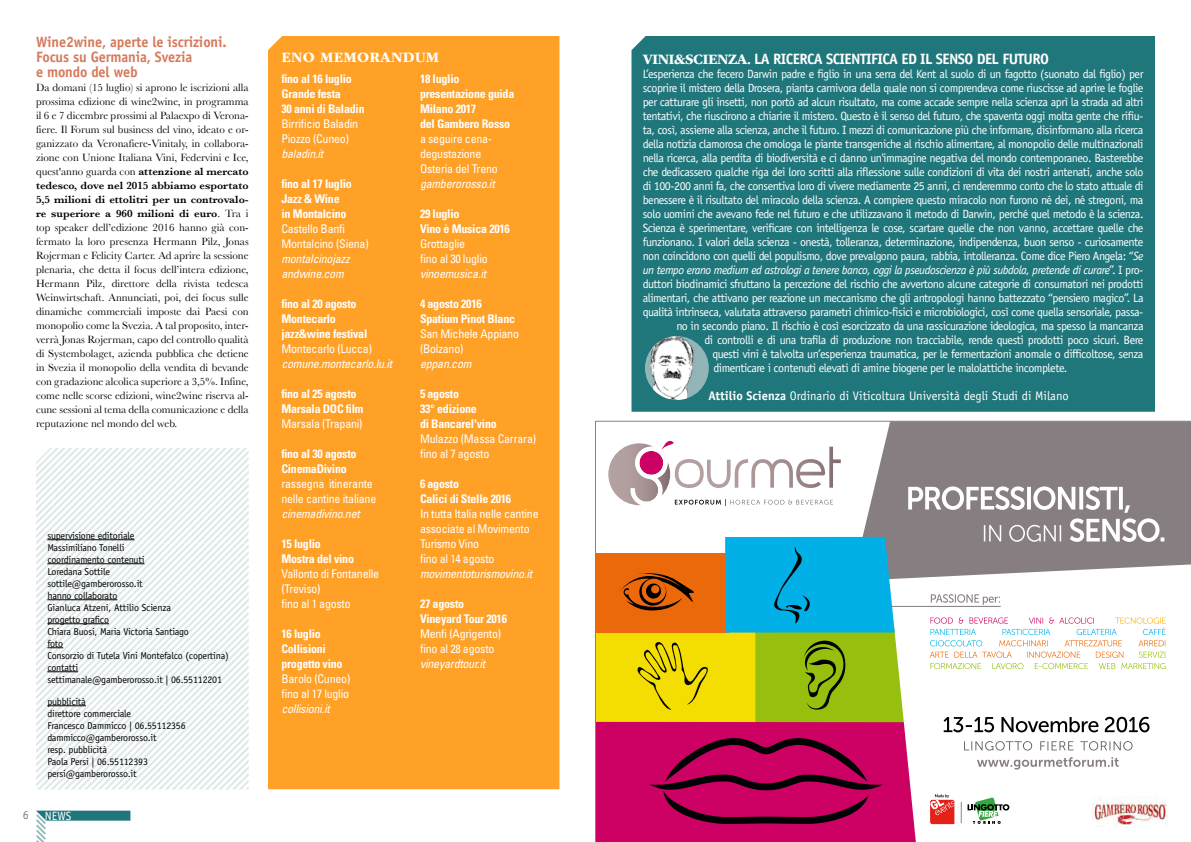
<style>
.page{position:relative;width:1191px;height:842px;background:#fff}
.page>*{position:absolute;margin:0;border:0;box-sizing:border-box;transform-origin:0 0}
.t1{font:700 15px/15px "Officina Sans Std";letter-spacing:-.01em;color:#d67a5c;scale:.95 1}
.t2{font:700 15px "Officina Sans Std";letter-spacing:-.04em;color:#fff}
.t3{font:700 15px "ITC Garamond Std";letter-spacing:.015em;color:#fff}
.t4{font:12.5px "Officina Sans Std";color:#fff}
.t5{font:12px "Officina Sans Std";letter-spacing:-.04em;color:#fff}
.t6{font:condensed 12px/15px "Univers LT Std";letter-spacing:-.02em;color:#fff}
.t7{font:700 condensed 12px/15px "Univers LT Std";letter-spacing:-.02em;color:#fff}
.t8{font:italic condensed 12px/15px "Univers LT Std";letter-spacing:-.02em;color:#fff}
.t9{font:italic 12px "Officina Sans Std";letter-spacing:-.04em;color:#fff}
.t10{font:12px "Officina Sans Std";color:#7b7c7e}
.t11{font:11px/14px "Baskerville";color:#000;text-align:justify}
.t12{font:10px/12px "Officina Sans Std";letter-spacing:-.02em;color:#000}
.s1{font-weight:600}
.s2{font-family:"ITC Garamond Std"}
.s3{font-style:italic}
.s4{font-style:normal}
.s5{font-weight:700}
</style>
<div class="page">
<svg style="left:36px;top:811px;width:94px;height:31px"></svg>
<svg style="left:36px;top:448px;width:213px;height:341px"></svg>
<hr style="left:47px;top:671px;width:31px;height:1px;background:#000">
<hr style="left:47px;top:705px;width:39px;height:1px;background:#000">
<div style="left:268px;top:36px;width:291px;height:753px;background:#ffa027"></div>
<svg style="left:595px;top:421px;width:596px;height:421px"></svg>
<div style="left:631px;top:36px;width:524px;height:376px;background:#1f767b"></div>
<div style="left:645px;top:336px;width:64px;height:64px;background:#93b5b7;border-radius:50%"></div>
<img style="left:649px;top:336px;width:47px;height:64px">
<p class="t1" style="left:36px;top:34px;width:202px">Wine2wine, aperte le iscrizioni.<br>Focus su Germania, Svezia<br>e mondo del web</p>
<p class="t11" style="left:36px;top:80px;width:214px">Da domani (15 luglio) si aprono le iscrizioni alla prossima edizione di wine2wine, in programma il 6 e 7 dicembre prossimi al Palaexpo di Verona&shy;fiere. Il Forum sul business del vino, ideato e or&shy;ganizzato da Veronafiere-Vinitaly, in collabora&shy;zione con Unione Italiana Vini, Federvini e Ice, quest'anno guarda con <span class="s1">attenzione al mercato tedesco, dove nel 2015 abbiamo esportato 5,5 milioni di ettolitri per un controvalo&shy;re superiore a 960 milioni di euro</span>. Tra i top speaker dell’edizione 2016 hanno già con&shy;fermato la loro presenza Hermann Pilz, Jonas Rojerman e Felicity Carter. Ad aprire la sessione plenaria, che detta il focus dell’intera edizione, Hermann Pilz, direttore della rivista tedesca Weinwirtschaft. Annunciati, poi, dei focus sulle dinamiche commerciali imposte dai Paesi con monopolio come la Svezia. A tal proposito, inter&shy;verrà Jonas Rojerman, capo del controllo qualità di Systembolaget, azienda pubblica che detiene in Svezia il monopolio della vendita di bevande con gradazione alcolica superiore a 3,5%. Infine, come nelle scorse edizioni, wine2wine riserva al&shy;cune sessioni al tema della comunicazione e della reputazione nel mondo del web.</p>
<p class="t12" style="left:47px;top:529px;width:183px">supervisione editoriale<br>Massimiliano Tonelli<br>coordinamento contenuti<br>Loredana Sottile<br>sottile@gamberorosso.it<br>hanno collaborato<br>Gianluca Atzeni, Attilio Scienza<br>progetto grafico<br>Chiara Buosi, Maria Victoria Santiago<br>foto<br>Consorzio di Tutela Vini Montefalco (copertina) contatti<br>settimanale@gamberorosso.it | 06.55112201</p>
<p class="t12" style="left:47px;top:695px;width:140px">pubblicità<br>direttore commerciale<br>Francesco Dammicco | 06.55112356 dammicco@gamberorosso.it<br>resp. pubblicità<br>Paola Persi | 06.55112393 persi@gamberorosso.it</p>
<p class="t10" style="left:23px;top:808px;width:7px">6</p>
<p class="t5" style="left:45px;top:809px;width:28px">NEWS</p>
<p class="t3" style="left:281px;top:48px;width:159px">ENO MEMORANDUM</p>
<p class="t7" style="left:281px;top:71px;width:85px">fino al 16 luglio<br>Grande festa<br>30 anni di Baladin</p>
<p class="t6" style="left:281px;top:116px;width:78px">Birrificio Baladin<br>Piozzo (Cuneo)</p>
<p class="t8" style="left:281px;top:146px;width:43px">baladin.it</p>
<p class="t7" style="left:281px;top:176px;width:72px">fino al 17 luglio<br>Jazz &amp; Wine<br>in Montalcino</p>
<p class="t6" style="left:281px;top:221px;width:89px">Castello Banfi<br>Montalcino (Siena)</p>
<p class="t8" style="left:281px;top:251px;width:70px">montalcinojazz andwine.com</p>
<p class="t7" style="left:281px;top:296px;width:87px">fino al 20 agosto<br>Montecarlo jazz&amp;wine festival</p>
<p class="t6" style="left:281px;top:341px;width:92px">Montecarlo (Lucca)</p>
<p class="t8" style="left:281px;top:356px;width:112px">comune.montecarlo.lu.it</p>
<p class="t7" style="left:281px;top:386px;width:83px">fino al 25 agosto<br>Marsala DOC film</p>
<p class="t6" style="left:281px;top:416px;width:83px">Marsala (Trapani)</p>
<p class="t7" style="left:281px;top:446px;width:77px">fino al 30 agosto<br>CinemaDivino</p>
<p class="t6" style="left:281px;top:476px;width:96px">rassegna itinerante nelle cantine italiane</p>
<p class="t8" style="left:281px;top:506px;width:80px">cinemadivino.net</p>
<p class="t7" style="left:281px;top:536px;width:74px">15 luglio<br>Mostra del vino</p>
<p class="t6" style="left:281px;top:566px;width:99px">Vallonto di Fontanelle (Treviso)<br>fino al 1 agosto</p>
<p class="t7" style="left:281px;top:626px;width:63px">16 luglio<br>Collisioni progetto vino</p>
<p class="t6" style="left:281px;top:671px;width:70px">Barolo (Cuneo) fino al 17 luglio</p>
<p class="t8" style="left:281px;top:701px;width:50px">collisioni.it</p>
<p class="t7" style="left:420px;top:71px;width:96px">18 luglio presentazione guida<br>Milano 2017<br>del Gambero Rosso</p>
<p class="t6" style="left:420px;top:131px;width:79px">a seguire cena&shy;degustazione<br>Osteria del Treno</p>
<p class="t8" style="left:420px;top:176px;width:76px">gamberorosso.it</p>
<p class="t7" style="left:420px;top:206px;width:91px">29 luglio<br>Vino è Musica 2016</p>
<p class="t6" style="left:420px;top:236px;width:69px">Grottaglie<br>fino al 30 luglio</p>
<p class="t8" style="left:420px;top:266px;width:68px">vinoemusica.it</p>
<p class="t7" style="left:420px;top:296px;width:97px">4 agosto 2016<br>Spatium Pinot Blanc</p>
<p class="t6" style="left:420px;top:326px;width:100px">San Michele Appiano (Bolzano)</p>
<p class="t8" style="left:420px;top:356px;width:53px">eppan.com</p>
<p class="t7" style="left:420px;top:386px;width:78px">5 agosto<br>33° edizione<br>di Bancarel'vino</p>
<p class="t6" style="left:420px;top:431px;width:118px">Mulazzo (Massa Carrara) fino al 7 agosto</p>
<p class="t7" style="left:420px;top:476px;width:93px">6 agosto<br>Calici di Stelle 2016</p>
<p class="t6" style="left:420px;top:506px;width:120px">In tutta Italia nelle cantine associate al Movimento<br>Turismo Vino<br>fino al 14 agosto</p>
<p class="t8" style="left:420px;top:566px;width:114px">movimentoturismovino.it</p>
<p class="t7" style="left:420px;top:596px;width:88px">27 agosto<br>Vineyard Tour 2016</p>
<p class="t6" style="left:420px;top:626px;width:83px">Menfi (Agrigento) fino al 28 agosto</p>
<p class="t8" style="left:420px;top:656px;width:67px">vineyardtour.it</p>
<p class="t2" style="left:642px;top:49px;width:315px"><span class="s2">VINI&amp;SCIENZA.</span> LA RICERCA SCIENTIFICA ED IL SENSO</p>
<p class="t2" style="left:976px;top:49px;width:65px">DEL FUTURO</p>
<p class="t5" style="left:642px;top:67px;width:502px">L’esperienza che fecero Darwin padre e figlio in una serra del Kent al suolo di un fagotto (suonato dal figlio) per</p>
<p class="t5" style="left:642px;top:81px;width:502px">scoprire il mistero della Drosera, pianta carnivora della quale non si comprendeva come riuscisse ad aprire le foglie</p>
<p class="t5" style="left:642px;top:95px;width:502px">per catturare gli insetti, non portò ad alcun risultato, ma come accade sempre nella scienza aprì la strada ad altri</p>
<p class="t5" style="left:642px;top:109px;width:502px">tentativi, che riuscirono a chiarire il mistero. Questo è il senso del futuro, che spaventa oggi molta gente che rifiu-</p>
<p class="t5" style="left:642px;top:123px;width:502px">ta, così, assieme alla scienza, anche il futuro. I mezzi di comunicazione più che informare, disinformano alla ricerca</p>
<p class="t5" style="left:642px;top:137px;width:502px">della notizia clamorosa che omologa le piante transgeniche al rischio alimentare, al monopolio delle multinazionali</p>
<p class="t5" style="left:642px;top:151px;width:502px">nella ricerca, alla perdita di biodiversità e ci danno un'immagine negativa del mondo contemporaneo. Basterebbe</p>
<p class="t5" style="left:642px;top:165px;width:502px">che dedicassero qualche riga dei loro scritti alla riflessione sulle condizioni di vita dei nostri antenati, anche solo</p>
<p class="t5" style="left:642px;top:179px;width:502px">di 100-200 anni fa, che consentiva loro di vivere mediamente 25 anni, ci renderemmo conto che lo stato attuale di</p>
<p class="t5" style="left:642px;top:193px;width:502px">benessere è il risultato del miracolo della scienza. A compiere questo miracolo non furono né dei, né stregoni, ma</p>
<p class="t5" style="left:642px;top:207px;width:502px">solo uomini che avevano fede nel futuro e che utilizzavano il metodo di Darwin, perché quel metodo è la scienza.</p>
<p class="t5" style="left:642px;top:221px;width:502px">Scienza è sperimentare, verificare con intelligenza le cose, scartare quelle che non vanno, accettare quelle che</p>
<p class="t5" style="left:642px;top:235px;width:502px">funzionano. I valori della scienza - onestà, tolleranza, determinazione, indipendenza, buon senso - curiosamente</p>
<p class="t5" style="left:642px;top:249px;width:502px">non coincidono con quelli del populismo, dove prevalgono paura, rabbia, intolleranza. Come dice Piero Angela: “<span class="s3">Se</span></p>
<p class="t9" style="left:642px;top:263px;width:502px">un tempo erano medium ed astrologi a tenere banco, oggi la pseudoscienza è più subdola, pretende di curare<span class="s4">”. I pro-</span></p>
<p class="t5" style="left:642px;top:277px;width:502px">duttori biodinamici sfruttano la percezione del rischio che avvertono alcune categorie di consumatori nei prodotti</p>
<p class="t5" style="left:642px;top:291px;width:502px">alimentari, che attivano per reazione un meccanismo che gli antropologi hanno battezzato “pensiero magico”. La</p>
<p class="t5" style="left:642px;top:305px;width:502px">qualità intrinseca, valutata attraverso parametri chimico-fisici e microbiologici, così come quella sensoriale, passa-</p>
<p class="t5" style="left:676px;top:319px;width:468px">no in secondo piano. Il rischio è così esorcizzato da una rassicurazione ideologica, ma spesso la mancanza</p>
<p class="t5" style="left:704px;top:333px;width:440px">di controlli e di una trafila di produzione non tracciabile, rende questi prodotti poco sicuri. Bere</p>
<p class="t5" style="left:712px;top:347px;width:432px">questi vini è talvolta un’esperienza traumatica, per le fermentazioni anomale o difficoltose, senza</p>
<p class="t5" style="left:713px;top:361px;width:355px">dimenticare i contenuti elevati di amine biogene per le malolattiche incomplete.</p>
<p class="t4" style="left:708px;top:388px;width:362px"><span class="s5">Attilio Scienza</span> Ordinario di Viticoltura Università degli Studi di Milano</p>
</div>
